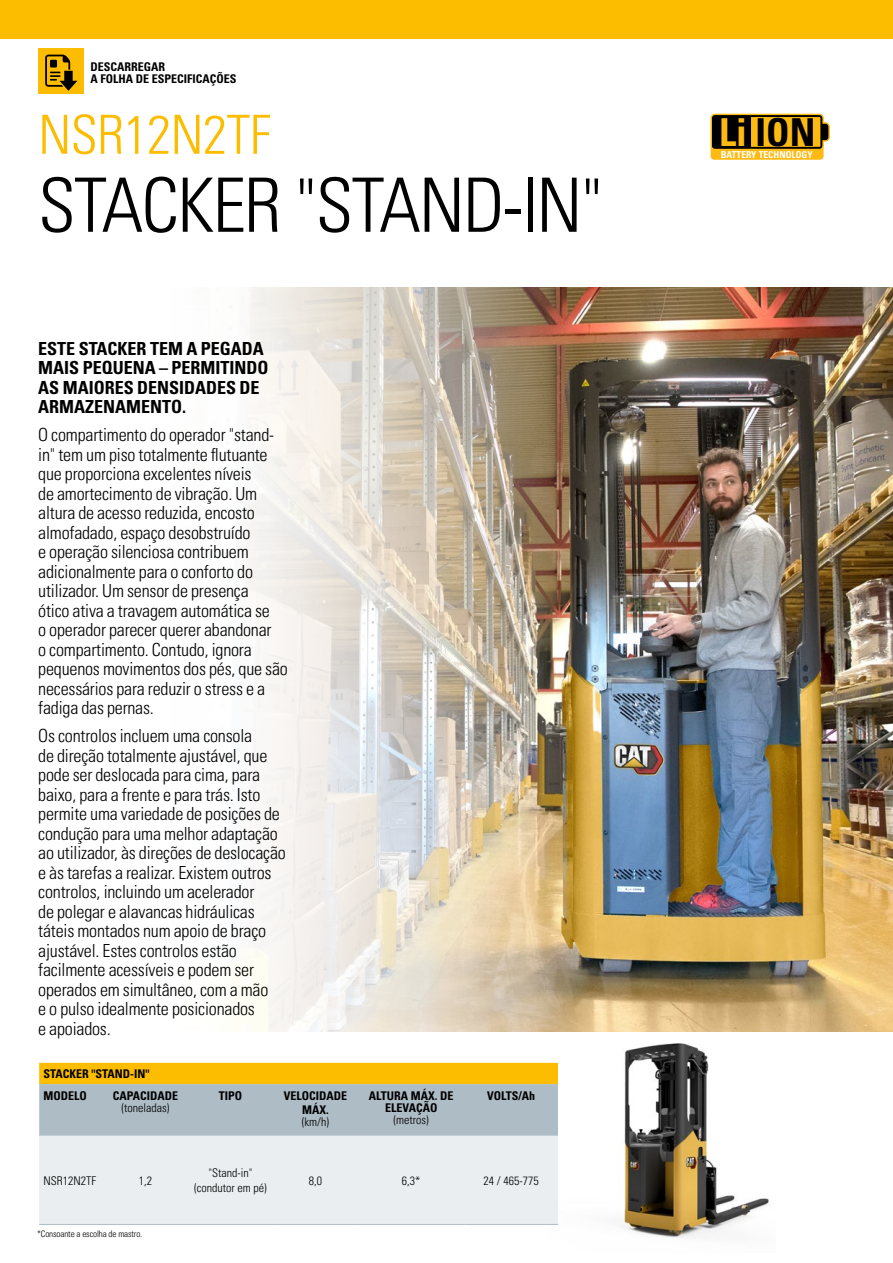
<style>
.page{position:relative;width:893px;height:1263px;background:#fff}
.page>*{position:absolute;margin:0;border:0;box-sizing:border-box;transform-origin:0 0}
.t1{font:75px "Univers LTCYR 47 Light Cond";letter-spacing:-.025em;color:#000}
.t2{font:54px "Univers LTCYR 47 Light Cond";letter-spacing:-.01em;color:#fcbc00}
.t3{font:700 condensed 38.55px "Univers";color:#000}
.t4{font:18px/19.5px "Univers LTCYR 47 Light Cond";letter-spacing:-.01em;color:#000}
.t5{font:18px/19.5px "Univers LTCYR 67 Bold Cond";color:#000}
.t6{font:12px/12px "Univers LTCYR 67 Bold Cond";color:#000}
.t7{font:12px/15px "Univers LTCYR 47 Light Cond";color:#000;text-align:center}
.t8{font:700 condensed 9.6px "Univers";color:#fff}
.t9{font:9px "Univers LTCYR 47 Light Cond";letter-spacing:-.01em;color:#000}
.s1{color:#fdba12}
</style>
<div class="page">
<div style="left:0;top:0;width:893px;height:38px;background:#fcbc00"></div>
<svg style="left:710px;top:113px;width:120px;height:47px;background:#ae841a"></svg>
<img style="left:242px;top:287px;width:651px;height:745px">
<img style="left:547px;top:1043px;width:222px;height:195px">
<svg style="left:39px;top:1063px;width:519px;height:72px;background:#c4bc8b"></svg>
<div style="left:39px;top:1136px;width:519px;height:88px;background:#eaeef1"></div>
<hr style="left:39px;top:1135px;width:64px;height:1px;background:#aebcc5">
<hr style="left:103px;top:1135px;width:85px;height:1px;background:#aebcc5">
<hr style="left:188px;top:1135px;width:85px;height:1px;background:#aebcc5">
<hr style="left:273px;top:1135px;width:85px;height:1px;background:#aebcc5">
<hr style="left:358px;top:1135px;width:106px;height:1px;background:#aebcc5">
<hr style="left:464px;top:1135px;width:94px;height:1px;background:#aebcc5">
<hr style="left:39px;top:1224px;width:64px;height:1px;background:#aebcc5">
<hr style="left:103px;top:1224px;width:85px;height:1px;background:#aebcc5">
<hr style="left:188px;top:1224px;width:85px;height:1px;background:#aebcc5">
<hr style="left:273px;top:1224px;width:85px;height:1px;background:#aebcc5">
<hr style="left:358px;top:1224px;width:106px;height:1px;background:#aebcc5">
<hr style="left:464px;top:1224px;width:94px;height:1px;background:#aebcc5">
<div style="left:38px;top:49px;width:45px;height:45px;background:#fcbc00"></div>
<svg style="left:45px;top:55px;width:32px;height:36px"></svg>
<p class="t6" style="left:90px;top:60px;width:148px">DESCARREGAR<br>A FOLHA DE ESPECIFICAÇÕES</p>
<h2 class="t2" style="left:38px;top:98px;width:234px">NSR12N2TF</h2>
<h1 class="t1" style="left:38px;top:154px;width:567px">STACKER "STAND-IN"</h1>
<p class="t5" style="left:38px;top:338px;width:232px">ESTE STACKER TEM A PEGADA<br>MAIS PEQUENA – PERMITINDO<br>AS MAIORES DENSIDADES DE<br>ARMAZENAMENTO.</p>
<p class="t4" style="left:38px;top:424px;width:251px">O compartimento do operador "stand&shy;in" tem um piso totalmente flutuante que proporciona excelentes níveis<br>de amortecimento de vibração. Um altura de acesso reduzida, encosto almofadado, espaço desobstruído<br>e operação silenciosa contribuem adicionalmente para o conforto do utilizador. Um sensor de presença<br>ótico ativa a travagem automática se<br>o operador parecer querer abandonar<br>o compartimento. Contudo, ignora pequenos movimentos dos pés, que são necessários para reduzir o stress e a fadiga das pernas.</p>
<p class="t4" style="left:38px;top:725px;width:249px">Os controlos incluem uma consola<br>de direção totalmente ajustável, que pode ser deslocada para cima, para baixo, para a frente e para trás. Isto permite uma variedade de posições de condução para uma melhor adaptação ao utilizador, às direções de deslocação e às tarefas a realizar. Existem outros controlos, incluindo um acelerador<br>de polegar e alavancas hidráulicas táteis montados num apoio de braço ajustável. Estes controlos estão facilmente acessíveis e podem ser operados em simultâneo, com a mão<br>e o pulso idealmente posicionados<br>e apoiados.</p>
<p class="t6" style="left:43px;top:1063px;width:107px;line-height:21.5px">STACKER "STAND-IN"<br>MODELO</p>
<p class="t6" style="left:113px;top:1089px;width:67px">CAPACIDADE</p>
<p class="t7" style="left:122px;top:1099px;width:49px">(toneladas)</p>
<p class="t6" style="left:219px;top:1089px;width:25px">TIPO</p>
<p class="t6" style="left:284px;top:1088px;width:65px;line-height:14.4px;text-align:center">VELOCIDADE<br>MÁX.</p>
<p class="t7" style="left:302px;top:1114px;width:29px">(km/h)</p>
<p class="t6" style="left:369px;top:1089px;width:86px;text-align:center">ALTURA MÁX. DE<br>ELEVAÇÃO</p>
<p class="t7" style="left:394px;top:1111px;width:37px">(metros)</p>
<p class="t6" style="left:487px;top:1089px;width:49px">VOLTS/Ah</p>
<p class="t7" style="left:43px;top:1172px;width:54px">NSR12N2TF</p>
<p class="t7" style="left:139px;top:1172px;width:15px">1,2</p>
<p class="t7" style="left:194px;top:1165px;width:74px">"Stand-in" (condutor em pé)</p>
<p class="t7" style="left:309px;top:1172px;width:15px">8,0</p>
<p class="t7" style="left:402px;top:1172px;width:20px">6,3*</p>
<p class="t7" style="left:484px;top:1172px;width:57px">24 / 465-775</p>
<p class="t9" style="left:37px;top:1227px;width:107px">*Consoante a escolha de mastro.</p>
<h3 class="t3" style="left:719px;top:108px;width:98px"><span class="s1">Li</span> ION</h3>
<p class="t8" style="left:721px;top:148px;width:94px">BATTERY TECHNOLOGY</p>
</div>
